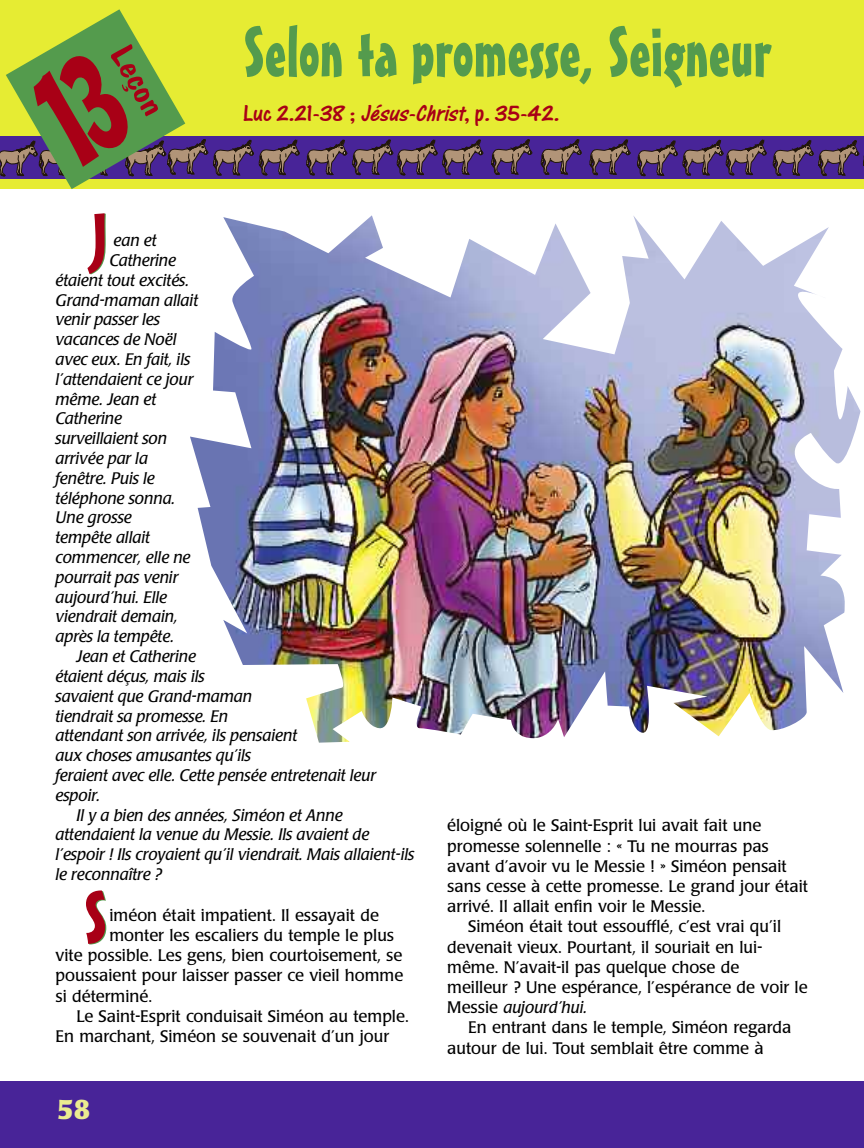
<style>
.page{position:relative;width:864px;height:1148px;background:#fff}
.page>*{position:absolute;margin:0;border:0;box-sizing:border-box;transform-origin:0 0}
.t1{font:72px "Mister Earl BT";color:#a80016}
.t2{font:69px "Mister Earl BT";color:#549b4d}
.t3{font:33px "Dom Casual D";color:#a80016;scale:1.3 1}
.t4{font:700 27px "Poppl Laudatio";color:#ebec90}
.t5{font:24px "One Stroke Script Plain";color:#a80016}
.t6{font:16.5px "Poppl Laudatio";color:#000}
.t7{font:italic 16.5px "Poppl Laudatio";color:#000}
.s1{font-style:italic}
.s2{font-style:normal}
</style>
<div class="page">
<div style="left:0;top:1081px;width:864px;height:67px;background:#482498"></div>
<div style="left:0;top:0;width:864px;height:189px;background:#e6ec33"></div>
<div style="left:0;top:136px;width:864px;height:43px;background:#482498"></div>
<svg style="left:307px;top:139px;width:40px;height:36px"></svg>
<svg style="left:353px;top:139px;width:130px;height:36px"></svg>
<svg style="left:492px;top:139px;width:40px;height:36px"></svg>
<svg style="left:590px;top:139px;width:40px;height:36px"></svg>
<svg style="left:541px;top:139px;width:41px;height:36px"></svg>
<svg style="left:637px;top:139px;width:130px;height:37px"></svg>
<svg style="left:773px;top:140px;width:91px;height:36px"></svg>
<img style="left:190px;top:215px;width:670px;height:527px">
<svg style="left:0;top:9px;width:300px;height:180px"></svg>
<h3 class="t3" style="left:136px;top:38px;width:59px;rotate:60deg">Leçon</h3>
<h2 class="t2" style="left:243px;top:27px;width:529px">Selon ta promesse, Seigneur</h2>
<h3 class="t5" style="left:243px;top:106px;width:318px">Luc 2.21-38 ; <span class="s1">Jésus-Christ</span>, p. 35-42.</h3>
<h1 class="t1" style="left:91px;top:214px;width:18px">J</h1>
<p class="t7" style="left:114px;top:234px;width:44px">ean et</p>
<p class="t7" style="left:109px;top:254px;width:68px">Catherine</p>
<p class="t7" style="left:55px;top:274px;width:135px">étaient tout excités.</p>
<p class="t7" style="left:55px;top:293px;width:144px">Grand-maman allait</p>
<p class="t7" style="left:55px;top:313px;width:106px">venir passer les</p>
<p class="t7" style="left:55px;top:333px;width:123px">vacances de Noël</p>
<p class="t7" style="left:55px;top:353px;width:136px">avec eux. En fait, ils</p>
<p class="t7" style="left:55px;top:373px;width:139px">l’attendaient ce jour</p>
<p class="t7" style="left:55px;top:392px;width:102px">même. Jean et</p>
<p class="t7" style="left:55px;top:412px;width:68px">Catherine</p>
<p class="t7" style="left:55px;top:432px;width:113px">surveillaient son</p>
<p class="t7" style="left:55px;top:452px;width:94px">arrivée par la</p>
<p class="t7" style="left:55px;top:472px;width:101px">fenêtre. Puis le</p>
<p class="t7" style="left:55px;top:491px;width:121px">téléphone sonna.</p>
<p class="t7" style="left:55px;top:511px;width:78px">Une grosse</p>
<p class="t7" style="left:55px;top:531px;width:96px">tempête allait</p>
<p class="t7" style="left:55px;top:551px;width:137px">commencer, elle ne</p>
<p class="t7" style="left:55px;top:571px;width:124px">pourrait pas venir</p>
<p class="t7" style="left:55px;top:590px;width:113px">aujourd’hui. Elle</p>
<p class="t7" style="left:55px;top:610px;width:124px">viendrait demain,</p>
<p class="t7" style="left:55px;top:630px;width:120px">après la tempête.</p>
<p class="t7" style="left:76px;top:650px;width:121px">Jean et Catherine</p>
<p class="t7" style="left:55px;top:670px;width:151px">étaient déçus, mais ils</p>
<p class="t7" style="left:55px;top:689px;width:198px">savaient que Grand-maman</p>
<p class="t7" style="left:55px;top:709px;width:174px">tiendrait sa promesse. En</p>
<p class="t7" style="left:55px;top:729px;width:243px">attendant son arrivée, ils pensaient</p>
<p class="t7" style="left:55px;top:749px;width:197px">aux choses amusantes qu’ils</p>
<p class="t7" style="left:55px;top:769px;width:322px">feraient avec elle. Cette pensée entretenait leur</p>
<p class="t7" style="left:55px;top:788px;width:46px">espoir.</p>
<p class="t7" style="left:76px;top:808px;width:268px">Il y a bien des années, Siméon et Anne</p>
<p class="t7" style="left:55px;top:828px;width:315px">attendaient la venue du Messie. Ils avaient de</p>
<p class="t7" style="left:55px;top:848px;width:360px">l’espoir ! Ils croyaient qu’il viendrait. Mais allaient-ils</p>
<p class="t7" style="left:55px;top:868px;width:108px">le reconnaître ?</p>
<p class="t6" style="left:109px;top:908px;width:271px">iméon était impatient. Il essayait de</p>
<p class="t6" style="left:109px;top:929px;width:286px">monter les escaliers du temple le plus</p>
<p class="t6" style="left:55px;top:949px;width:348px">vite possible. Les gens, bien courtoisement, se</p>
<p class="t6" style="left:55px;top:969px;width:349px">poussaient pour laisser passer ce vieil homme</p>
<p class="t6" style="left:55px;top:989px;width:98px">si déterminé.</p>
<p class="t6" style="left:76px;top:1009px;width:334px">Le Saint-Esprit conduisait Siméon au temple.</p>
<p class="t6" style="left:55px;top:1029px;width:335px">En marchant, Siméon se souvenait d’un jour</p>
<h1 class="t1" style="left:84px;top:891px;width:24px">S</h1>
<h3 class="t4" style="left:58px;top:1098px;width:34px">58</h3>
<p class="t6" style="left:447px;top:819px;width:316px">éloigné où le Saint-Esprit lui avait fait une</p>
<p class="t6" style="left:447px;top:839px;width:323px">promesse solennelle : « Tu ne mourras pas</p>
<p class="t6" style="left:447px;top:859px;width:341px">avant d’avoir vu le Messie ! » Siméon pensait</p>
<p class="t6" style="left:447px;top:879px;width:362px">sans cesse à cette promesse. Le grand jour était</p>
<p class="t6" style="left:447px;top:900px;width:259px">arrivé. Il allait enfin voir le Messie.</p>
<p class="t6" style="left:468px;top:920px;width:314px">Siméon était tout essoufflé, c’est vrai qu’il</p>
<p class="t6" style="left:447px;top:940px;width:316px">devenait vieux. Pourtant, il souriait en lui-</p>
<p class="t6" style="left:447px;top:960px;width:294px">même. N’avait-il pas quelque chose de</p>
<p class="t6" style="left:447px;top:980px;width:362px">meilleur ? Une espérance, l’espérance de voir le</p>
<p class="t7" style="left:447px;top:1001px;width:142px"><span class="s2">Messie</span> aujourd’hui.</p>
<p class="t6" style="left:468px;top:1021px;width:325px">En entrant dans le temple, Siméon regarda</p>
<p class="t6" style="left:447px;top:1041px;width:318px">autour de lui. Tout semblait être comme à</p>
</div>
